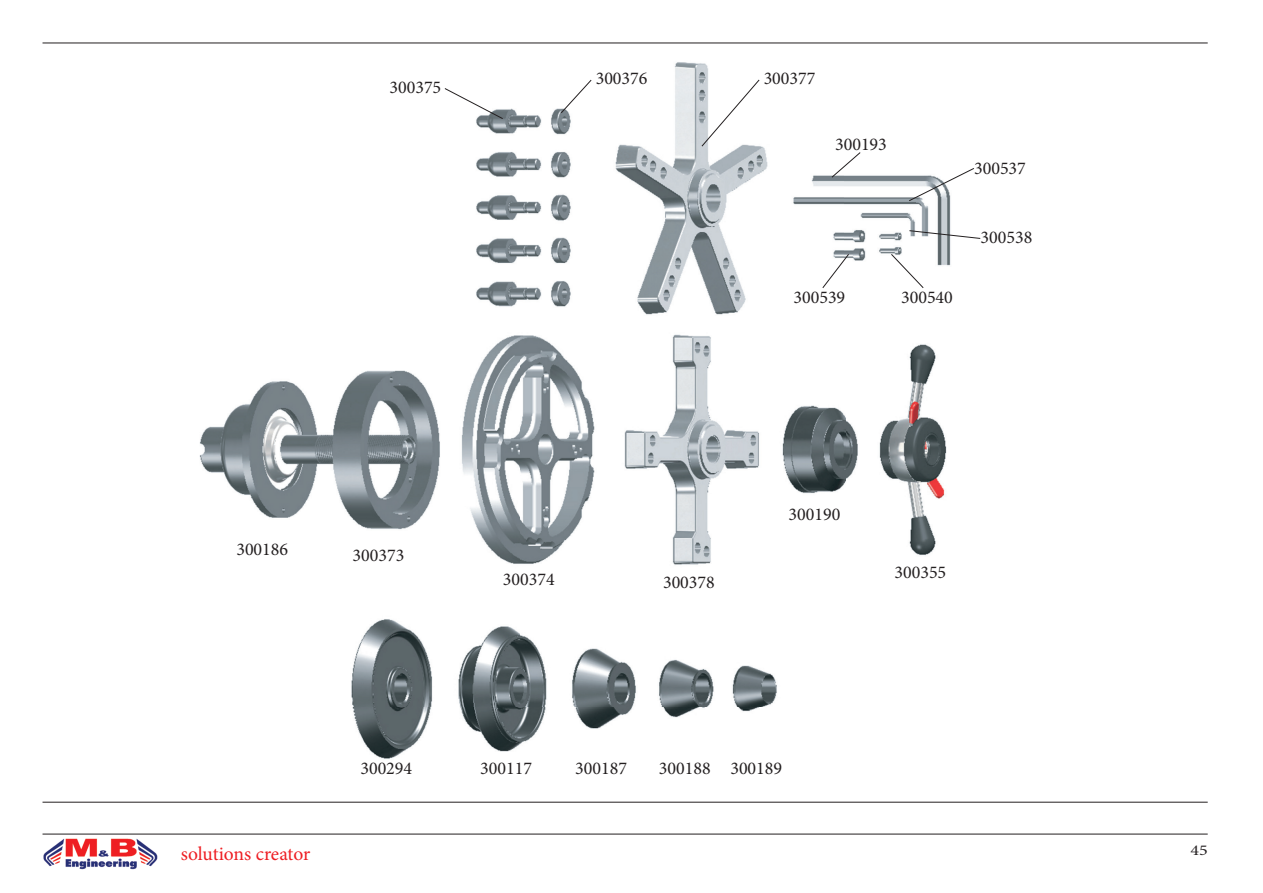
<style>
.page{position:relative;width:1263px;height:893px;background:#fff}
.page>*{position:absolute;margin:0;border:0;box-sizing:border-box;transform-origin:0 0}
.t1{font:19.5px "Minion Pro";letter-spacing:-.01em;color:#ee1e23}
.t2{font:18px "Minion Pro";color:#231f20}
.t3{font:15px "Minion Pro";color:#231f20;scale:1.2 1}
</style>
<div class="page">
<img style="left:43px;top:838px;width:114px;height:32px">
<hr style="left:43px;top:834px;width:1165px;height:1px;background:#231f20">
<hr style="left:43px;top:802px;width:1165px;height:1px;background:#231f20">
<hr style="left:43px;top:43px;width:1165px;height:1px;background:#231f20">
<img style="left:199px;top:62px;width:752px;height:697px">
<svg style="left:444px;top:87px;width:60px;height:33px"></svg>
<svg style="left:560px;top:79px;width:32px;height:35px"></svg>
<svg style="left:831px;top:151px;width:30px;height:27px"></svg>
<svg style="left:908px;top:167px;width:66px;height:35px"></svg>
<svg style="left:909px;top:230px;width:72px;height:9px"></svg>
<svg style="left:822px;top:253px;width:28px;height:36px"></svg>
<svg style="left:890px;top:253px;width:34px;height:36px"></svg>
<svg style="left:701px;top:79px;width:59px;height:68px"></svg>
<p class="t2" style="left:389px;top:75px;width:53px">300375</p>
<p class="t2" style="left:596px;top:66px;width:53px">300376</p>
<p class="t2" style="left:764px;top:66px;width:53px">300377</p>
<p class="t2" style="left:835px;top:132px;width:53px">300193</p>
<p class="t2" style="left:974px;top:156px;width:53px">300537</p>
<p class="t2" style="left:793px;top:286px;width:53px">300539</p>
<p class="t2" style="left:901px;top:286px;width:53px">300540</p>
<p class="t2" style="left:981px;top:226px;width:53px">300538</p>
<p class="t2" style="left:236px;top:537px;width:53px">300186</p>
<p class="t2" style="left:353px;top:543px;width:53px">300373</p>
<p class="t2" style="left:503px;top:567px;width:53px">300374</p>
<p class="t2" style="left:663px;top:570px;width:53px">300378</p>
<p class="t2" style="left:788px;top:502px;width:53px">300190</p>
<p class="t2" style="left:894px;top:560px;width:53px">300355</p>
<p class="t1" style="left:181px;top:841px;width:131px">solutions creator</p>
<p class="t2" style="left:360px;top:757px;width:53px">300294</p>
<p class="t2" style="left:480px;top:757px;width:53px">300117</p>
<p class="t2" style="left:575px;top:757px;width:53px">300187</p>
<p class="t2" style="left:659px;top:757px;width:125px">300188 300189</p>
<p class="t3" style="left:1190px;top:840px;width:16px">45</p>
</div>
